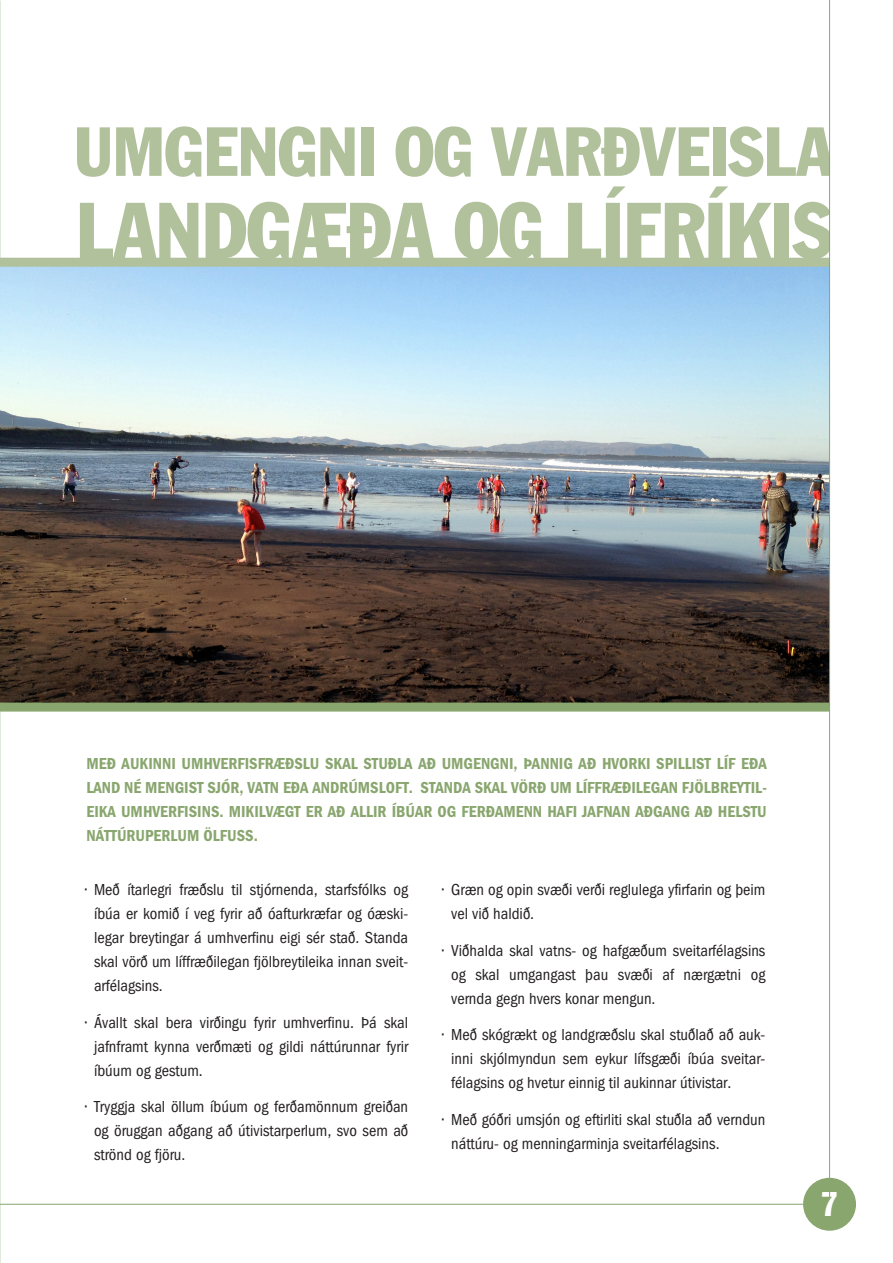
<style>
.page{position:relative;width:893px;height:1263px;background:#fff}
.page>*{position:absolute;margin:0;border:0;box-sizing:border-box;transform-origin:0 0}
.t1{font:condensed 78px "Franklin Gothic IS";color:#b1c19c}
.t2{font:condensed 68.1px "Franklin Gothic IS";color:#b1c19c}
.t3{font:600 condensed 36px "Franklin Gothic IS";color:#fff}
.t4{font:condensed 16.5px/24px "Franklin Gothic IS";color:#231f20;text-align:justify}
.t5{font:600 condensed 16.5px/24px "Franklin Gothic IS";color:#89a66e;text-align:justify}
</style>
<div class="page">
<hr style="left:0;top:1204px;width:826px;height:1px;background:#89a66e">
<div style="left:803px;top:1178px;width:53px;height:53px;background:#89a66e;border-radius:50%"></div>
<img style="left:0;top:267px;width:829px;height:435px">
<div style="left:0;top:258px;width:829px;height:9px;background:#b1c19c"></div>
<div style="left:0;top:702px;width:830px;height:9px;background:#89a66e"></div>
<hr style="left:829px;top:0;width:1px;height:1197px;background:#89a66e">
<p class="t2" style="left:74px;top:110px;width:761px">UMGENGNI OG VARÐVEISLA</p>
<p class="t1" style="left:76px;top:183px;width:758px">LANDGÆÐA OG LÍFRÍKIS</p>
<p class="t5" style="left:86px;top:752px;width:682px">MEÐ AUKINNI UMHVERFISFRÆÐSLU SKAL STUÐLA AÐ UMGENGNI, ÞANNIG AÐ HVORKI SPILLIST LÍF EÐA LAND NÉ MENGIST SJÓR, VATN EÐA ANDRÚMSLOFT. STANDA SKAL VÖRÐ UM LÍFFRÆÐILEGAN FJÖLBREYTIL-EIKA UMHVERFISINS. MIKILVÆGT ER AÐ ALLIR ÍBÚAR OG FERÐAMENN HAFI JAFNAN AÐGANG AÐ HELSTU NÁTTÚRUPERLUM ÖLFUSS.</p>
<p class="t4" style="left:94px;top:877px;width:316px;text-indent:-9px">• Með ítarlegri fræðslu til stjórnenda, starfsfólks og íbúa er komið í veg fyrir að óafturkræfar og óæski&shy;legar breytingar á umhverfinu eigi sér stað. Standa skal vörð um líffræðilegan fjölbreytileika innan sveit&shy;arfélagsins.</p>
<p class="t4" style="left:94px;top:1010px;width:316px;text-indent:-9px">• Ávallt skal bera virðingu fyrir umhverfinu. Þá skal jafnframt kynna verðmæti og gildi náttúrunnar fyrir íbúum og gestum.</p>
<p class="t4" style="left:94px;top:1095px;width:316px;text-indent:-9px">• Tryggja skal öllum íbúum og ferðamönnum greiðan og öruggan aðgang að útivistarperlum, svo sem að strönd og fjöru.</p>
<p class="t4" style="left:451px;top:877px;width:316px;text-indent:-9px">• Græn og opin svæði verði reglulega yfirfarin og þeim vel við haldið.</p>
<p class="t4" style="left:451px;top:938px;width:316px;text-indent:-9px">• Viðhalda skal vatns- og hafgæðum sveitarfélagsins og skal umgangast þau svæði af nærgætni og vernda gegn hvers konar mengun.</p>
<p class="t4" style="left:451px;top:1023px;width:316px;text-indent:-9px">• Með skógrækt og landgræðslu skal stuðlað að auk&shy;inni skjólmyndun sem eykur lífsgæði íbúa sveitar&shy;félagsins og hvetur einnig til aukinnar útivistar.</p>
<p class="t4" style="left:451px;top:1108px;width:316px;text-indent:-9px">• Með góðri umsjón og eftirliti skal stuðla að verndun náttúru- og menningarminja sveitarfélagsins.</p>
<h3 class="t3" style="left:820px;top:1183px;width:20px">7</h3>
</div>
